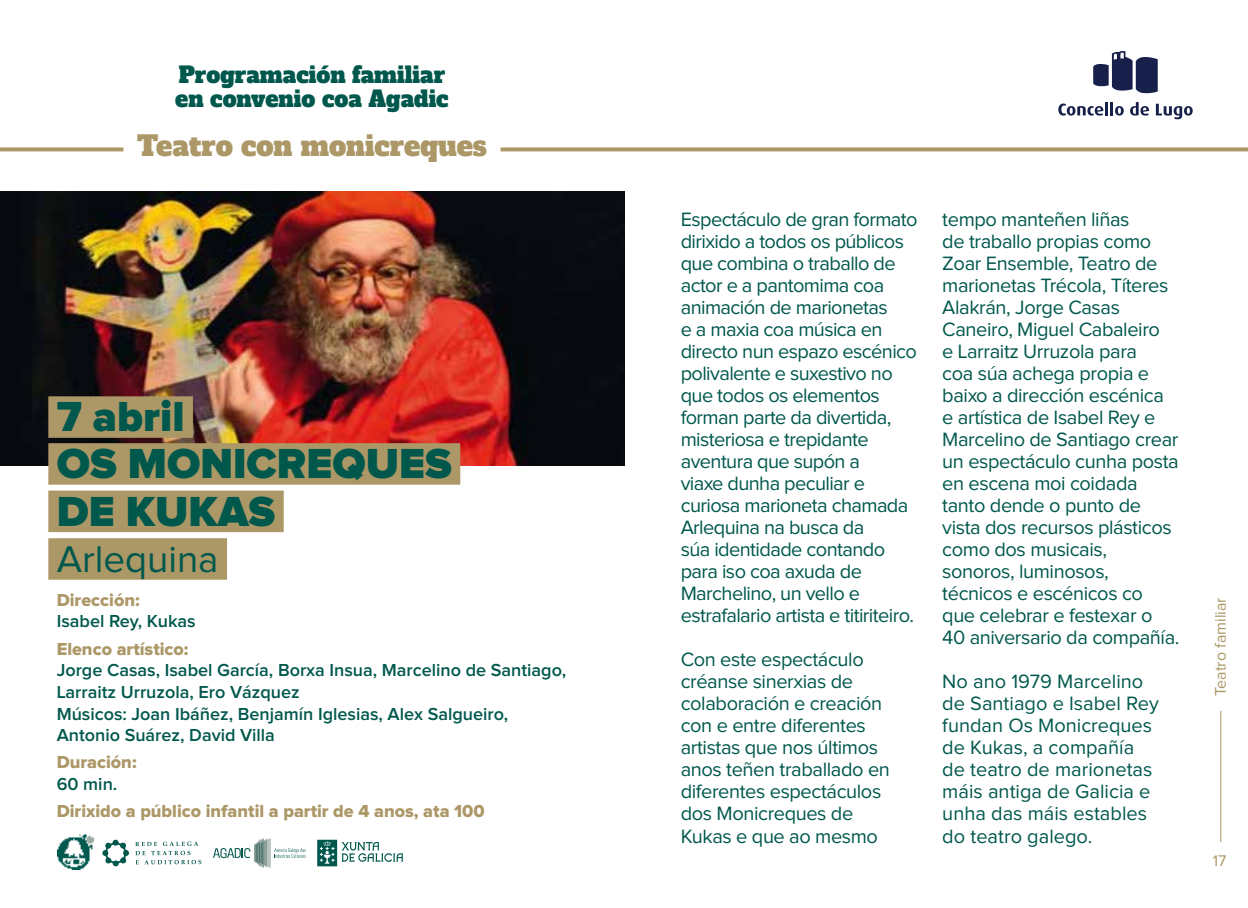
<style>
.page{position:relative;width:1248px;height:908px;background:#fff}
.page>*{position:absolute;margin:0;border:0;box-sizing:border-box;transform-origin:0 0}
.t1{font:900 43.6px/47.4px "Proxima Nova";color:#00584d}
.t2{font:38.4px "Proxima Nova";color:#00584d}
.t3{font:27.2px "Alfa Slab One";color:#ac9766}
.t4{font:22px/24px "Alfa Slab One";color:#00584d}
.t5{font:20px/22px "Proxima Nova";letter-spacing:-.02em;color:#00584d}
.t6{font:20px/22px "Proxima Nova";color:#00584d}
.t7{font:600 18px/21.6px "Proxima Nova";color:#00584d}
.t8{font:18px "Proxima Nova Extrabld";color:#ac9766}
.t9{font:16px "Proxima Nova";color:#ac9766}
</style>
<div class="page">
<svg style="left:0;top:147px;width:123px;height:4px"></svg>
<svg style="left:500px;top:147px;width:747px;height:4px;background:#b5a276"></svg>
<img style="left:0;top:191px;width:624px;height:274px">
<div style="left:48px;top:396px;width:145px;height:41px;background:#ac9766"></div>
<div style="left:48px;top:443px;width:412px;height:41px;background:#ac9766"></div>
<div style="left:48px;top:490px;width:236px;height:42px;background:#ac9766"></div>
<div style="left:48px;top:538px;width:179px;height:41px;background:#ac9766"></div>
<svg style="left:1058px;top:102px;width:65px;height:13px"></svg>
<svg style="left:1130px;top:102px;width:18px;height:13px"></svg>
<svg style="left:1155px;top:104px;width:37px;height:15px"></svg>
<svg style="left:1093px;top:51px;width:64px;height:42px"></svg>
<hr style="left:1220px;top:710px;width:1px;height:131px;background:#ac9766">
<img style="left:58px;top:834px;width:35px;height:34px">
<svg style="left:102px;top:839px;width:27px;height:27px"></svg>
<svg style="left:135px;top:841px;width:67px;height:23px"></svg>
<svg style="left:213px;top:838px;width:93px;height:30px"></svg>
<svg style="left:317px;top:839px;width:86px;height:26px"></svg>
<p class="t4" style="left:175px;top:61px;width:275px">Programación familiar en convenio coa Agadic</p>
<h3 class="t3" style="left:137px;top:123px;width:351px">Teatro con monicreques</h3>
<h1 class="t1" style="left:57px;top:394px;width:250px">7 abril<br>OS MONICREQUES<br>DE KUKAS</h1>
<h2 class="t2" style="left:57px;top:541px;width:163px">Arlequina</h2>
<p class="t8" style="left:57px;top:591px;width:84px">Dirección:</p>
<p class="t7" style="left:57px;top:611px;width:140px">Isabel Rey, Kukas</p>
<p class="t8" style="left:57px;top:640px;width:133px">Elenco artístico:</p>
<p class="t7" style="left:57px;top:660px;width:511px">Jorge Casas, Isabel García, Borxa Insua, Marcelino de Santiago, Larraitz Urruzola, Ero Vázquez<br>Músicos: Joan Ibáñez, Benjamín Iglesias, Alex Salgueiro, Antonio Suárez, David Villa</p>
<p class="t8" style="left:57px;top:753px;width:81px">Duración:</p>
<p class="t7" style="left:57px;top:773px;width:62px">60 min.</p>
<p class="t8" style="left:57px;top:802px;width:429px">Dirixido a público infantil a partir de 4 anos, ata 100</p>
<p class="t5" style="left:680px;top:209px;width:238px">Espectáculo de gran formato dirixido a todos os públicos que combina o traballo de actor e a pantomima coa animación de marionetas<br>e a maxia coa música en directo nun espazo escénico polivalente e suxestivo no que todos os elementos forman parte da divertida, misteriosa e trepidante aventura que supón a<br>viaxe dunha peculiar e curiosa marioneta chamada<br>Arlequina na busca da<br>súa identidade contando para iso coa axuda de<br>Marchelino, un vello e estrafalario artista e titiriteiro.</p>
<p class="t5" style="left:680px;top:649px;width:211px">Con este espectáculo créanse sinerxias de colaboración e creación con e entre diferentes artistas que nos últimos anos teñen traballado en diferentes espectáculos dos Monicreques de<br>Kukas e que ao mesmo</p>
<p class="t5" style="left:942px;top:209px;width:238px">tempo manteñen liñas<br>de traballo propias como<br>Zoar Ensemble, Teatro de marionetas Trécola, Títeres<br>Alakrán, Jorge Casas<br>Caneiro, Miguel Cabaleiro<br>e Larraitz Urruzola para<br>coa súa achega propia e baixo a dirección escénica e artística de Isabel Rey e<br>Marcelino de Santiago crear un espectáculo cunha posta en escena moi coidada tanto dende o punto de vista dos recursos plásticos como dos musicais, sonoros, luminosos, técnicos e escénicos co que celebrar e festexar o<br>40 aniversario da compañía.</p>
<p class="t6" style="left:942px;top:671px;width:218px">No ano 1979 Marcelino de Santiago e Isabel Rey fundan Os Monicreques de Kukas, a compañía de teatro de marionetas máis antiga de Galicia e unha das máis estables do teatro galego.</p>
<p class="t9" style="left:1213px;top:695px;width:100px;rotate:-90deg">Teatro familiar</p>
<p class="t9" style="left:1212px;top:852px;width:15px">17</p>
</div>
